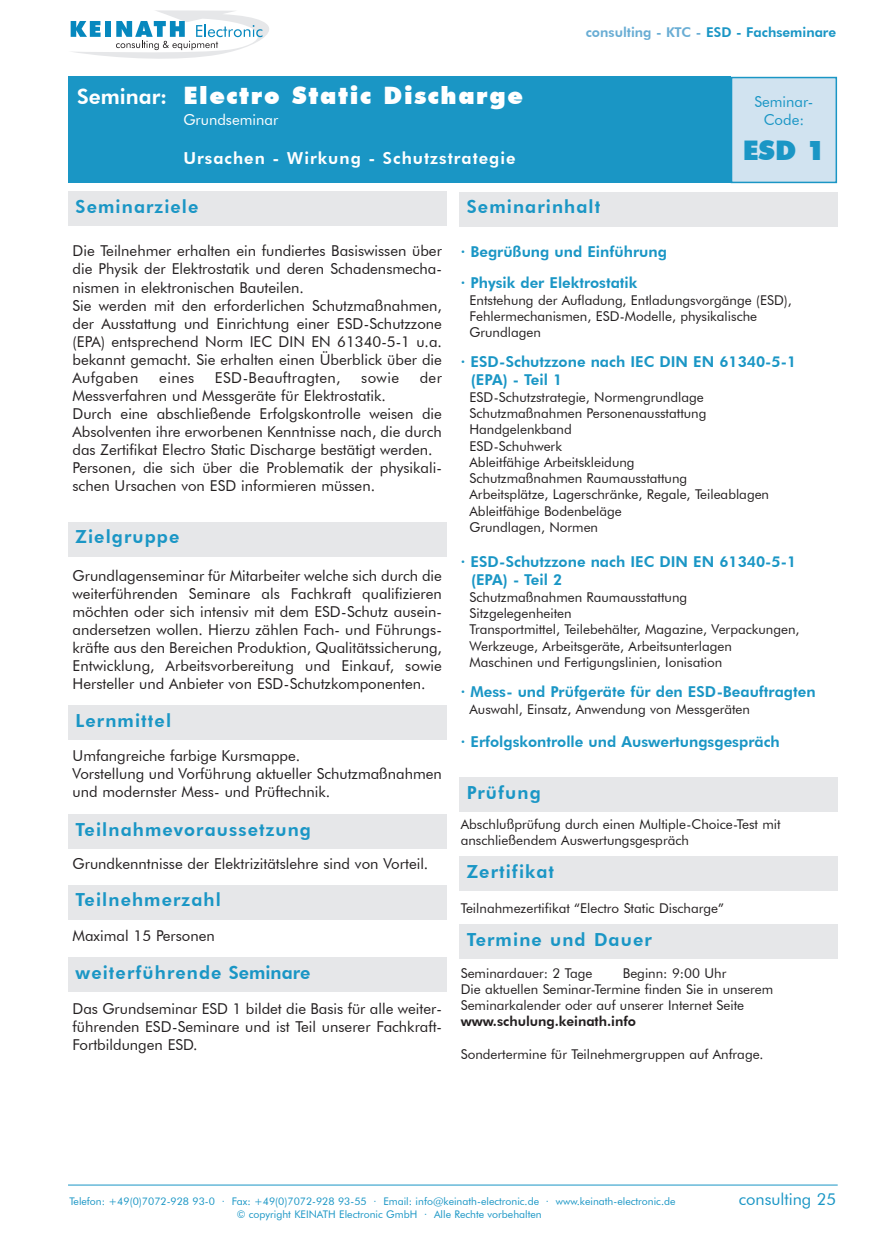
<style>
.page{position:relative;width:893px;height:1234px;background:#fff}
.page>*{position:absolute;margin:0;border:0;box-sizing:border-box;transform-origin:0 0}
.t1{font:900 27px "Futura BT";color:#1a96c5}
.t2{font:900 24px "Futura BT";letter-spacing:.07em;color:#fff}
.t3{font:800 18px "Futura BT";letter-spacing:.06em;color:#1a96c5}
.t4{font:800 16.5px "Futura BT";letter-spacing:.06em;color:#fff}
.t5{font:16.5px "Futura BT";color:#1a96c5}
.t6{font:15px/18px "Futura BT";color:#231f20}
.t7{font:800 15px/18px "Futura BT";color:#1a96c5}
.t8{font:15px "Futura BT";letter-spacing:.025em;color:#231f20}
.t9{font:15px/18px "Futura BT";color:#1a96c5;text-align:center}
.t10{font:15px "Futura BT";color:#fff}
.t11{font:13.5px/16.2px "Futura BT";color:#231f20}
.t12{font:800 13.5px "Futura BT";color:#1a96c5}
.t13{font:800 13.5px "Futura BT";color:#231f20}
.t14{font:10.5px "Futura BT";color:#1a96c5}
.s1{font-weight:800;font-size:21px}
.s2{color:#69add4}
</style>
<div class="page">
<svg style="left:70px;top:10px;width:199px;height:49px"></svg>
<hr style="left:68px;top:1184px;width:770px;height:1px;background:#1a96c5">
<div style="left:68px;top:191px;width:378px;height:34px;background:#e6e7e9"></div>
<div style="left:68px;top:522px;width:378px;height:34px;background:#e6e7e9"></div>
<div style="left:68px;top:814px;width:378px;height:34px;background:#e6e7e9"></div>
<div style="left:68px;top:884px;width:378px;height:34px;background:#e6e7e9"></div>
<div style="left:68px;top:957px;width:378px;height:34px;background:#e6e7e9"></div>
<div style="left:459px;top:192px;width:379px;height:34px;background:#e6e7e9"></div>
<div style="left:459px;top:856px;width:379px;height:34px;background:#e6e7e9"></div>
<div style="left:459px;top:924px;width:379px;height:34px;background:#e6e7e9"></div>
<div style="left:459px;top:777px;width:379px;height:34px;background:#e6e7e9"></div>
<div style="left:68px;top:705px;width:378px;height:34px;background:#e6e7e9"></div>
<div style="left:68px;top:77px;width:662px;height:106px;background:#1a96c5"></div>
<div style="left:732px;top:78px;width:104px;height:104px;background:#d1e3f0"></div>
<div style="left:731px;top:77px;width:106px;height:106px;border:2px solid #1a96c5"></div>
<h2 class="t2" style="left:77px;top:81px;width:447px"><span class="s1">Seminar:</span> Electro Static Discharge</h2>
<p class="t10" style="left:183px;top:111px;width:96px">Grundseminar</p>
<p class="t4" style="left:183px;top:148px;width:334px">Ursachen - Wirkung - Schutzstrategie</p>
<p class="t12" style="left:586px;top:24px;width:252px"><span class="s2">consulting - KTC -</span> ESD - Fachseminare</p>
<p class="t9" style="left:754px;top:93px;width:60px">Seminar-<br>Code:</p>
<h1 class="t1" style="left:743px;top:134px;width:84px">ESD 1</h1>
<p class="t3" style="left:76px;top:195px;width:124px">Seminarziele</p>
<p class="t6" style="left:73px;top:242px;width:371px">Die Teilnehmer erhalten ein fundiertes Basiswissen über die Physik der Elektrostatik und deren Schadensmecha&shy;nismen in elektronischen Bauteilen.<br>Sie werden mit den erforderlichen Schutzmaßnahmen, der Ausstattung und Einrichtung einer ESD-Schutzzone (EPA) entsprechend Norm IEC DIN EN 61340-5-1 u.a. bekannt gemacht. Sie erhalten einen Überblick über die Aufgaben</p>
<p class="t6" style="left:159px;top:368px;width:36px">eines</p>
<p class="t8" style="left:215px;top:368px;width:127px">ESD-Beauftragten,</p>
<p class="t6" style="left:361px;top:368px;width:39px">sowie</p>
<p class="t6" style="left:420px;top:368px;width:24px">der</p>
<p class="t6" style="left:73px;top:386px;width:371px">Messverfahren und Messgeräte für Elektro statik.<br>Durch eine abschließende Erfolgskontrolle weisen die Absolventen ihre erworbenen Kenntnisse nach, die durch das Zertifikat Electro Static Discharge bestätigt werden.<br>Personen, die sich über die Problematik der physikali&shy;schen Ursachen von ESD informieren müssen.</p>
<p class="t3" style="left:76px;top:526px;width:105px">Zielgruppe</p>
<p class="t6" style="left:73px;top:566px;width:371px;text-align:justify">Grundlagenseminar für Mitarbeiter welche sich durch die weiterführenden Seminare als Fachkraft qualifizieren möchten oder sich intensiv mit dem ESD-Schutz ausein&shy;andersetzen wollen. Hierzu zählen Fach- und Führungs&shy;kräfte aus den Bereichen Produktion, Qualitätssicherung, Entwicklung, Arbeitsvorbereitung und Einkauf, sowie Hersteller und Anbieter von ESD-Schutzkomponenten.</p>
<p class="t3" style="left:76px;top:709px;width:97px">Lernmittel</p>
<p class="t6" style="left:73px;top:746px;width:371px">Umfangreiche farbige Kursmappe.<br>Vorstellung und Vorführung aktueller Schutzmaßnahmen und modernster Mess- und Prüftechnik.</p>
<p class="t3" style="left:76px;top:818px;width:237px">Teilnahmevoraussetzung</p>
<p class="t6" style="left:73px;top:854px;width:357px">Grundkenntnisse der Elektrizitätslehre sind von Vorteil.</p>
<p class="t3" style="left:76px;top:888px;width:147px">Teilnehmerzahl</p>
<p class="t6" style="left:73px;top:926px;width:144px">Maximal 15 Personen</p>
<p class="t3" style="left:76px;top:961px;width:236px">weiterführende Seminare</p>
<p class="t6" style="left:73px;top:998px;width:371px;text-align:justify">Das Grundseminar ESD 1 bildet die Basis für alle weiter&shy;führenden ESD-Seminare und ist Teil unserer Fachkraft-Fortbildungen ESD.</p>
<p class="t3" style="left:467px;top:196px;width:135px">Seminarinhalt</p>
<p class="t7" style="left:461px;top:236px;width:208px;line-height:30.6px">· Begrüßung und Einführung · Physik der Elektrostatik</p>
<p class="t11" style="left:469px;top:291px;width:324px">Entstehung der Aufladung, Entladungsvorgänge (ESD),<br>Fehlermechanismen, ESD-Modelle, physikalische<br>Grundlagen</p>
<p class="t7" style="left:471px;top:352px;width:327px;text-indent:-10px">· ESD-Schutzzone nach IEC DIN EN 61340-5-1 (EPA) - Teil 1</p>
<p class="t11" style="left:469px;top:389px;width:301px">ESD-Schutzstrategie, Normengrundlage<br>Schutzmaßnahmen Personenausstattung<br>Handgelenkband<br>ESD-Schuhwerk<br>Ableitfähige Arbeitskleidung<br>Schutzmaßnahmen Raumausstattung<br>Arbeitsplätze, Lagerschränke, Regale, Teileablagen<br>Ableitfähige Bodenbeläge<br>Grundlagen, Normen</p>
<p class="t7" style="left:471px;top:552px;width:327px;text-indent:-10px">· ESD-Schutzzone nach IEC DIN EN 61340-5-1 (EPA) - Teil 2</p>
<p class="t11" style="left:469px;top:589px;width:331px">Schutzmaßnahmen Raumausstattung<br>Sitzgelegenheiten<br>Transportmittel, Teilebehälter, Magazine, Verpackungen, Werkzeuge, Arbeitsgeräte, Arbeitsunterlagen<br>Maschinen und Fertigungslinien, Ionisation</p>
<p class="t7" style="left:461px;top:682px;width:356px">· Mess- und Prüfgeräte für den ESD-Beauftragten</p>
<p class="t11" style="left:469px;top:700px;width:282px">Auswahl, Einsatz, Anwendung von Messgeräten</p>
<p class="t7" style="left:461px;top:732px;width:321px">· Erfolgskontrolle und Auswertungsgespräch</p>
<p class="t3" style="left:467px;top:781px;width:76px">Prüfung</p>
<p class="t11" style="left:461px;top:815px;width:321px">Abschlußprüfung durch einen Multiple-Choice-Test mit anschließendem Auswertungsgespräch</p>
<p class="t3" style="left:467px;top:860px;width:89px">Zertifikat</p>
<p class="t11" style="left:461px;top:899px;width:265px">Teilnahmezertifikat “Electro Static Discharge”</p>
<p class="t3" style="left:467px;top:928px;width:186px">Termine und Dauer</p>
<p class="t11" style="left:461px;top:964px;width:314px;text-indent:162px">Beginn: 9:00 Uhr<br>Die aktuellen Seminar-Termine finden Sie in unserem<br>Seminarkalender oder auf unserer Internet Seite</p>
<p class="t13" style="left:461px;top:1013px;width:177px">www.schulung.keinath.info</p>
<p class="t11" style="left:461px;top:1045px;width:304px">Sondertermine für Teilnehmergruppen auf Anfrage.</p>
<p class="t11" style="left:461px;top:964px;width:133px">Seminardauer: 2 Tage</p>
<p class="t14" style="left:70px;top:1194px;width:607px">Telefon: +49(0)7072-928 93-0 · Fax: +49(0)7072-928 93-55 · Email: info@keinath-electronic.de · www.keinath-electronic.de</p>
<p class="t5" style="left:739px;top:1189px;width:99px">consulting 25</p>
<p class="t14" style="left:237px;top:1207px;width:306px">© copyright KEINATH Electronic GmbH · Alle Rechte vorbehalten</p>
</div>
